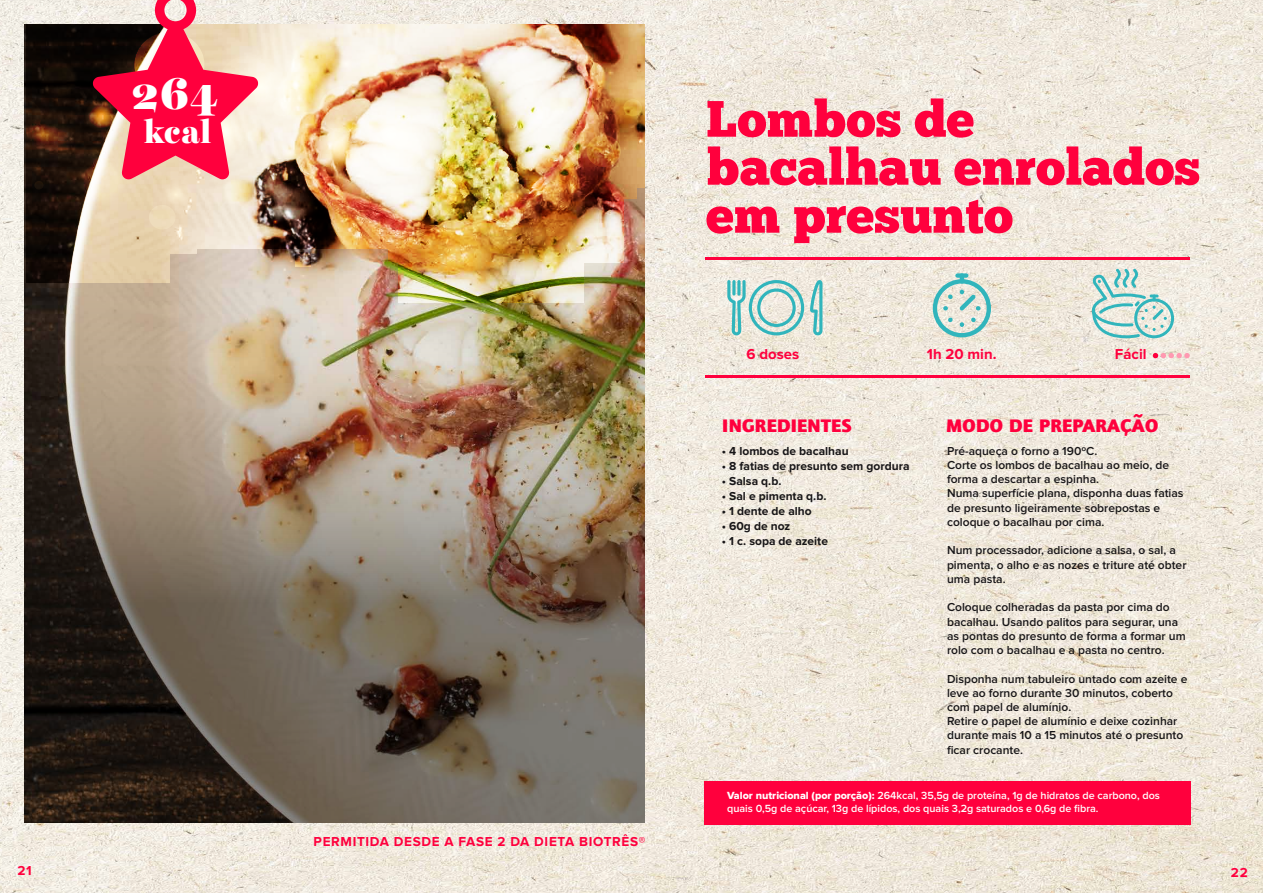
<style>
.page{position:relative;width:1263px;height:893px;background:#fff}
.page>*{position:absolute;margin:0;border:0;box-sizing:border-box;transform-origin:0 0}
.t1{font:51px/48px "Chunk Five Ex";color:#ff003d}
.t2{font:900 45px "Harriet Display";color:#fff}
.t3{font:900 31.65px "Harriet Display";color:#fff}
.t4{font:700 23.85px "Foundry Journal SC";color:#ff003d}
.t5{font:700 14.85px "Proxima Nova";color:#ff003d}
.t6{font:700 13.5px "Proxima Nova";letter-spacing:.05em;color:#ff003d}
.t7{font:600 12px/14.2px "Proxima Nova";color:#171517}
.t8{font:700 12px "Proxima Nova";color:#171517}
.t9{font:600 10.8px/12.6px "Proxima Nova";color:#fff}
.s1{font-family:"Proxima Nova Extrabld";font-weight:400}
</style>
<div class="page">
<img style="left:0;top:0;width:1263px;height:893px">
<img style="left:25px;top:61px;width:620px;height:761px">
<img style="left:27px;top:0;width:618px;height:283px">
<div style="left:704px;top:781px;width:486px;height:43px;background:#ff003d"></div>
<hr style="left:705px;top:375px;width:485px;height:3px;background:#ff003d">
<hr style="left:705px;top:257px;width:485px;height:3px;background:#ff003d">
<svg style="left:1091px;top:269px;width:83px;height:69px;background:#c1dcd6"></svg>
<svg style="left:810px;top:280px;width:12px;height:55px"></svg>
<svg style="left:727px;top:280px;width:77px;height:55px;background:#b4d8d3"></svg>
<svg style="left:933px;top:279px;width:58px;height:58px;background:#bad9d2"></svg>
<hr style="left:960px;top:273px;width:4px;height:11px;background:#31b5bc;border-radius:2px">
<div style="left:955px;top:273px;width:13px;height:5px;background:#31b5bc;border-radius:2px"></div>
<svg style="left:1153px;top:353px;width:37px;height:5px"></svg>
<p class="t6" style="left:17px;top:864px;width:16px">21</p>
<h2 class="t2" style="left:132px;top:61px;width:87px">264</h2>
<h3 class="t3" style="left:144px;top:110px;width:69px">kcal</h3>
<p class="t6" style="left:314px;top:836px;width:333px">PERMITIDA DESDE A FASE 2 DA DIETA BIOTRÊS®</p>
<h1 class="t1" style="left:706px;top:94px;width:495px">Lombos de bacalhau enrolados em presunto</h1>
<p class="t5" style="left:746px;top:348px;width:54px">6 doses</p>
<p class="t5" style="left:927px;top:348px;width:71px">1h 20 min.</p>
<p class="t5" style="left:1115px;top:348px;width:33px">Fácil</p>
<h3 class="t4" style="left:722px;top:410px;width:132px">ingredientes</h3>
<h3 class="t4" style="left:946px;top:410px;width:214px">modo de preparação</h3>
<p class="t8" style="left:722px;top:445px;width:128px">• 4 lombos de bacalhau</p>
<p class="t8" style="left:722px;top:460px;width:189px">• 8 fatias de presunto sem gordura</p>
<p class="t8" style="left:722px;top:475px;width:61px">• Salsa q.b.</p>
<p class="t8" style="left:722px;top:490px;width:106px">• Sal e pimenta q.b.</p>
<p class="t8" style="left:722px;top:505px;width:91px">• 1 dente de alho</p>
<p class="t8" style="left:722px;top:520px;width:70px">• 60g de noz</p>
<p class="t8" style="left:722px;top:535px;width:108px">• 1 c. sopa de azeite</p>
<p class="t7" style="left:947px;top:444px;width:238px">Pré-aqueça o forno a 190ºC.<br>Corte os lombos de bacalhau ao meio, de forma a descartar a espinha.<br>Numa superfície plana, disponha duas fatias de presunto ligeiramente sobrepostas e coloque o bacalhau por cima.</p>
<p class="t7" style="left:947px;top:544px;width:241px">Num processador, adicione a salsa, o sal, a pimenta, o alho e as nozes e triture até obter uma pasta.</p>
<p class="t7" style="left:947px;top:601px;width:240px">Coloque colheradas da pasta por cima do bacalhau. Usando palitos para segurar, una as pontas do presunto de forma a formar um rolo com o bacalhau e a pasta no centro.</p>
<p class="t7" style="left:947px;top:672px;width:242px">Disponha num tabuleiro untado com azeite e leve ao forno durante 30 minutos, coberto com papel de alumínio.<br>Retire o papel de alumínio e deixe cozinhar durante mais 10 a 15 minutos até o presunto ficar crocante.</p>
<p class="t9" style="left:727px;top:790px;width:434px"><span class="s1">Valor nutricional (por porção):</span> 264kcal, 35,5g de proteína, 1g de hidratos de carbono, dos quais 0,5g de açúcar, 13g de lípidos, dos quais 3,2g saturados e 0,6g de fibra.</p>
<p class="t6" style="left:1231px;top:866px;width:18px">22</p>
</div>
